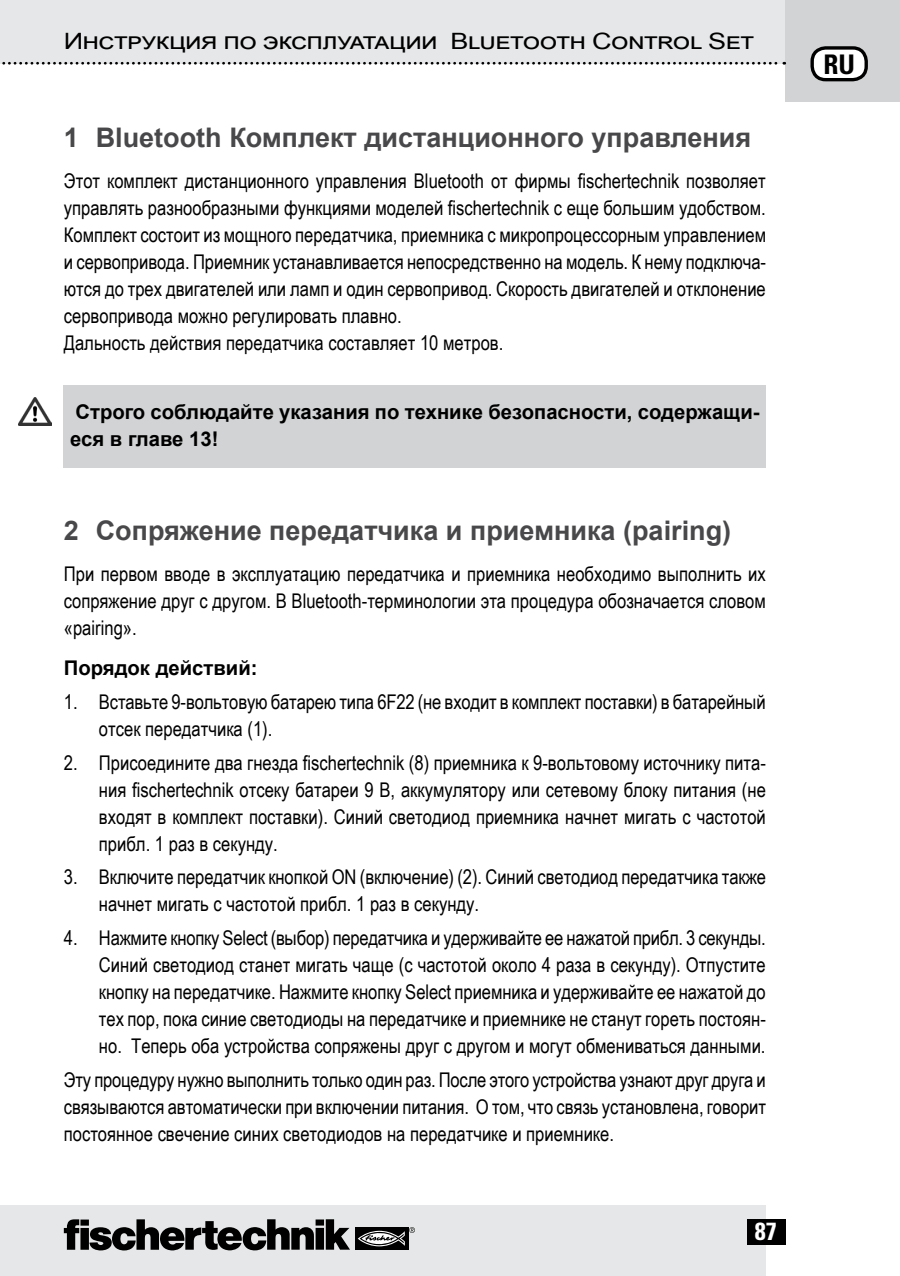
<style>
.page{position:relative;width:900px;height:1276px;background:#fff}
.page>*{position:absolute;margin:0;border:0;box-sizing:border-box;transform-origin:0 0}
.t1{font:700 27px "Arial";color:#48484a}
.t2{font:700 condensed 27px "Univers";color:#000}
.t3{font:700 condensed 24.75px "Univers";color:#fff}
.t4{font:22.5px "Arial";letter-spacing:-.02em;color:#000;scale:1.2 1}
.t5{font:20.25px/27px "Arial Narrow";color:#000;text-align:justify}
.t6{font:700 20.25px/27px "Arial";color:#000}
</style>
<div class="page">
<div style="left:0;top:1205px;width:765px;height:71px;background:#e6e7e8"></div>
<div style="left:785px;top:0;width:114px;height:102px;background:#d1d3d4"></div>
<div style="left:812px;top:48px;width:54px;height:32px;background:#fff;border-radius:14px"></div>
<div style="left:810px;top:46px;width:57px;height:35px;border:3px solid #000;border-radius:14px"></div>
<div style="left:746px;top:1219px;width:39px;height:25px;background:#000"></div>
<div style="left:355px;top:1227px;width:53px;height:22px;background:#000"></div>
<svg style="left:64px;top:1219px;width:286px;height:31px"></svg>
<svg style="left:358px;top:1227px;width:57px;height:20px"></svg>
<div style="left:0;top:0;width:785px;height:64px;background:#e6e7e8"></div>
<svg style="left:2px;top:62px;width:782px;height:3px"></svg>
<div style="left:64px;top:386px;width:701px;height:82px;background:#d1d3d4"></div>
<img style="left:18px;top:398px;width:33px;height:28px">
<p class="t4" style="left:64px;top:25px;width:576px">Инструкция по эксплуатации Bluetooth Control Set</p>
<h1 class="t1" style="left:64px;top:119px;width:688px">1 Bluetooth Комплект дистанционного управления</h1>
<p class="t5" style="left:64px;top:167px;width:703px;text-align:left">Этот комплект дистанционного управления Bluetooth от фирмы fischertechnik позволяет управлять разнообразными функциями моделей fischertechnik с еще большим удобством.<br>Комплект состоит из мощного передатчика, приемника с микропроцессорным управлением и сервопривода. Приемник устанавливается непосредственно на модель. К нему подключа&shy;ются до трех двигателей или ламп и один сервопривод. Скорость двигателей и отклонение сервопривода можно регулировать плавно.<br>Дальность действия передатчика составляет 10 метров.</p>
<p class="t6" style="left:70px;top:398px;width:690px">Строго соблюдайте указания по технике безопасности, содержащи&shy;еся в главе 13!</p>
<h1 class="t1" style="left:64px;top:511px;width:668px">2 Сопряжение передатчика и приемника (pairing)</h1>
<p class="t5" style="left:64px;top:560px;width:703px">При первом вводе в эксплуатацию передатчика и приемника необходимо выполнить их сопряжение друг с другом. В Bluetooth-терминологии эта процедура обозначается словом «pairing».</p>
<p class="t6" style="left:64px;top:655px;width:195px">Порядок действий:</p>
<p class="t5" style="left:99px;top:688px;width:668px;text-indent:-35px">1. Вставьте 9-вольтовую батарею типа 6F22 (не входит в комплект поставки) в батарейный отсек передатчика (1).</p>
<p class="t5" style="left:99px;top:749px;width:668px;text-indent:-35px">2. Присоедините два гнезда fischertechnik (8) приемника к 9-вольтовому источнику пита&shy;ния fischertechnik отсеку батареи 9 В, аккумулятору или сетевому блоку питания (не входят в комплект поставки). Синий светодиод приемника начнет мигать с частотой прибл. 1 раз в секунду.</p>
<p class="t5" style="left:99px;top:863px;width:668px;text-indent:-35px">3. Включите передатчик кнопкой ON (включение) (2). Синий светодиод передатчика также начнет мигать с частотой прибл. 1 раз в секунду.</p>
<p class="t5" style="left:99px;top:924px;width:668px;text-indent:-35px">4. Нажмите кнопку Select (выбор) передатчика и удерживайте ее нажатой прибл. 3 секунды.<br>Синий светодиод станет мигать чаще (с частотой около 4 раза в секунду). Отпустите кнопку на передатчике. Нажмите кнопку Select приемника и удерживайте ее нажатой до тех пор, пока синие светодиоды на передатчике и приемнике не станут гореть постоян&shy;но. Теперь оба устройства сопряжены друг с другом и могут обмениваться данными.</p>
<p class="t5" style="left:64px;top:1066px;width:703px">Эту процедуру нужно выполнить только один раз. После этого устройства узнают друг друга и связываются автоматически при включении питания. О том, что связь установлена, говорит постоянное свечение синих светодиодов на передатчике и приемнике.</p>
<p class="t3" style="left:754px;top:1216px;width:23px">87</p>
<h1 class="t2" style="left:823px;top:47px;width:33px">RU</h1>
</div>
